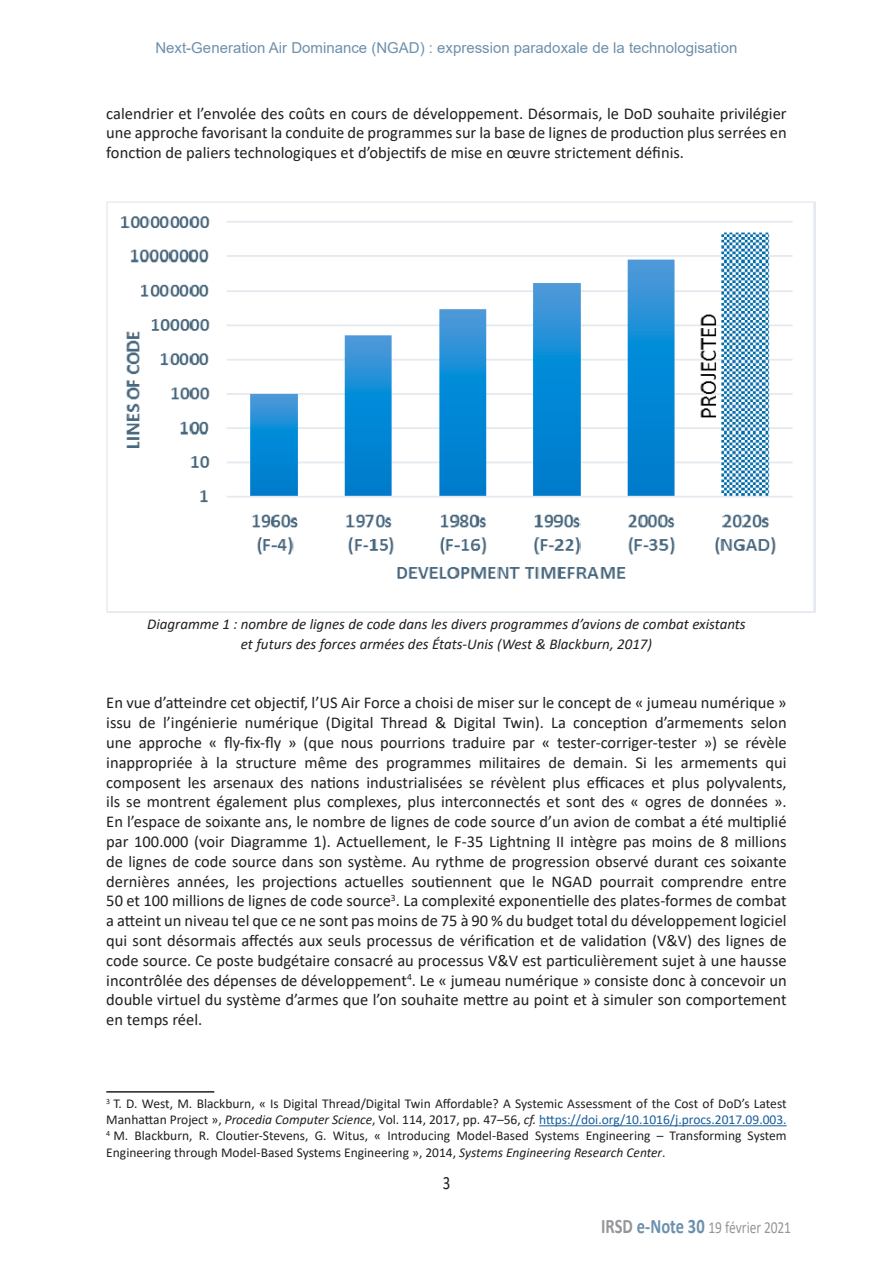
<style>
.page{position:relative;width:893px;height:1263px;background:#fff}
.page>*{position:absolute;margin:0;border:0;box-sizing:border-box;transform-origin:0 0}
.t1{font:18.75px "Calibri";color:#231f20;scale:.8 1}
.t2{font:16.8px "Calibri";letter-spacing:-.005em;color:#939598;scale:.8 1}
.t3{font:16.5px/19.8px "Calibri";color:#231f20;text-align:justify}
.t4{font:italic 15px "Calibri";color:#231f20}
.t5{font:15px "Arial";color:#6d90ac}
.t6{font:13.5px/16.2px "Calibri";color:#231f20}
.s1{font-style:italic}
.s2{color:#175d9e}
.s3{font-weight:700;font-size:20.7px}
.s4{font-weight:700;font-size:20.7px;color:#6d90ac}
</style>
<div class="page">
<img style="left:106px;top:201px;width:710px;height:412px">
<hr style="left:106px;top:1091px;width:108px;height:1px;background:#231f20">
<hr style="left:539px;top:1125px;width:248px;height:1px;background:#175d9e">
<p class="t5" style="left:155px;top:38px;width:583px">Next-Generation Air Dominance (NGAD) : expression paradoxale de la technologisation</p>
<p class="t3" style="left:106px;top:103px;width:682px">calendrier et l’envolée des coûts en cours de développement. Désormais, le DoD souhaite privilégier une approche favorisant la conduite de programmes sur la base de lignes de production plus serrées en fonction de paliers technologiques et d’objectifs de mise en œuvre strictement définis.</p>
<p class="t4" style="left:147px;top:614px;width:600px">Diagramme 1 : nombre de lignes de code dans les divers programmes d’avions de combat existants</p>
<p class="t4" style="left:241px;top:633px;width:413px">et futurs des forces armées des États-Unis (West &amp; Blackburn, 2017)</p>
<p class="t3" style="left:106px;top:692px;width:682px">En vue d’atteindre cet objectif, l’US Air Force a choisi de miser sur le concept de « jumeau numérique » issu de l’ingénierie numérique (Digital Thread &amp; Digital Twin). La conception d’armements selon une approche « fly-fix-fly » (que nous pourrions traduire par « tester-corriger-tester ») se révèle inappropriée à la structure même des programmes militaires de demain. Si les armements qui composent les arsenaux des nations industrialisées se révèlent plus efficaces et plus polyvalents, ils se montrent également plus complexes, plus interconnectés et sont des « ogres de données ».<br>En l’espace de soixante ans, le nombre de lignes de code source d’un avion de combat a été multiplié par 100.000 (voir Diagramme 1). Actuellement, le F-35 Lightning II intègre pas moins de 8 millions de lignes de code source dans son système. Au rythme de progression observé durant ces soixante dernières années, les projections actuelles soutiennent que le NGAD pourrait comprendre entre 50 et 100 millions de lignes de code source<sup>3</sup>. La complexité exponentielle des plates-formes de combat a atteint un niveau tel que ce ne sont pas moins de 75 à 90 % du budget total du développement logiciel qui sont désormais affectés aux seuls processus de vérification et de validation (V&amp;V) des lignes de code source. Ce poste budgétaire consacré au processus V&amp;V est particulièrement sujet à une hausse incontrôlée des dépenses de développement<sup>4</sup>. Le « jumeau numérique » consiste donc à concevoir un double virtuel du système d’armes que l’on souhaite mettre au point et à simuler son comportement en temps réel.</p>
<p class="t6" style="left:106px;top:1095px;width:682px"><sup>3</sup> T. D. West, M. Blackburn, « Is Digital Thread/Digital Twin Affordable? A Systemic Assessment of the Cost of DoD’s Latest<br>Manhattan Project », <span class="s1">Procedia Computer Science</span>, Vol. 114, 2017, pp. 47–56, <span class="s1">cf.</span> <span class="s2">https://doi.org/10.1016/j.procs.2017.09.003.</span></p>
<p class="t6" style="left:106px;top:1127px;width:682px"><sup>4</sup> M. Blackburn, R. Cloutier-Stevens, G. Witus, « Introducing Model-Based Systems Engineering – Transforming System<br>Engineering through Model-Based Systems Engineering », 2014, <span class="s1">Systems Engineering Research Center</span>.</p>
<p class="t1" style="left:443px;top:1170px;width:11px">3</p>
<p class="t2" style="left:601px;top:1215px;width:239px"><span class="s3">IRSD</span> <span class="s4">e-Note 30</span> 19 février 2021</p>
</div>
